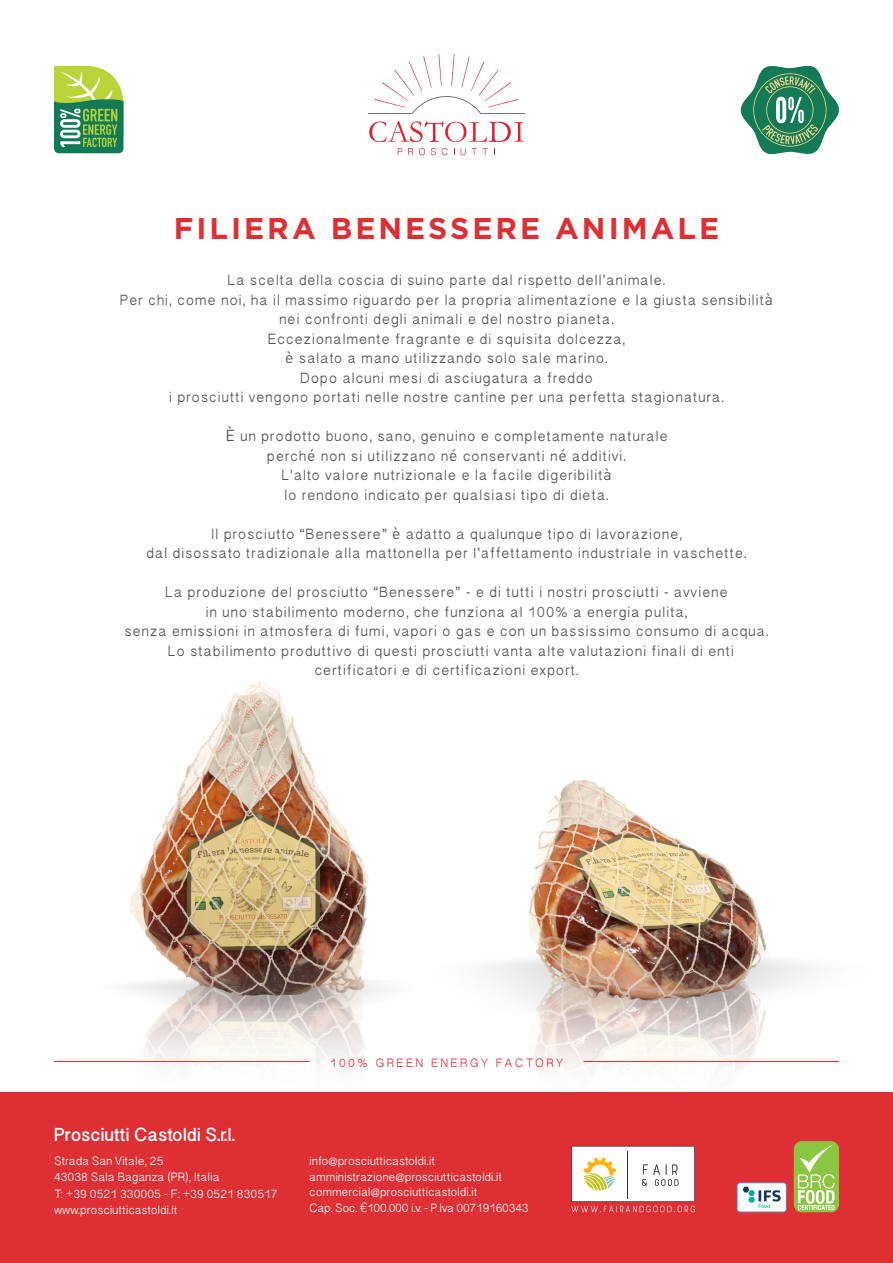
<style>
.page{position:relative;width:893px;height:1263px;background:#fff}
.page>*{position:absolute;margin:0;border:0;box-sizing:border-box;transform-origin:0 0}
.t1{font:700 30px "Gotham";letter-spacing:.1em;color:#de2f35}
.t2{font:700 21px "Oriya Sangam MN";color:#fff}
.t3{font:16.5px/19.5px "Oriya Sangam MN";letter-spacing:.05em;color:#51545c;text-align:center}
.t4{font:13.5px "Oriya Sangam MN";color:#fff}
.t5{font:13.5px "Oriya Sangam MN";letter-spacing:-.02em;color:#fff}
.t6{font:13.5px "Oriya Sangam MN";letter-spacing:.18em;color:#de2f35}
.s1{font-family:"DIN Pro";font-size:15.75px}
.s2{font-family:"Helvetica";font-weight:300}
</style>
<div class="page">
<img style="left:46px;top:681px;width:385px;height:412px">
<img style="left:437px;top:780px;width:456px;height:313px">
<div style="left:0;top:1093px;width:893px;height:170px;background:#de2f35"></div>
<div style="left:737px;top:1183px;width:49px;height:29px;background:#fff;border-radius:3px"></div>
<div style="left:737px;top:1182px;width:50px;height:30px;border:1px solid #6e7d9e;border-radius:3px"></div>
<svg style="left:743px;top:1187px;width:38px;height:21px"></svg>
<svg style="left:794px;top:1141px;width:45px;height:71px;background:#a4cf68"></svg>
<svg style="left:369px;top:121px;width:155px;height:21px"></svg>
<svg style="left:398px;top:148px;width:4px;height:7px"></svg>
<svg style="left:408px;top:148px;width:5px;height:7px"></svg>
<svg style="left:419px;top:148px;width:6px;height:7px"></svg>
<svg style="left:431px;top:148px;width:5px;height:7px"></svg>
<svg style="left:442px;top:148px;width:6px;height:7px"></svg>
<svg style="left:461px;top:148px;width:16px;height:7px"></svg>
<svg style="left:483px;top:148px;width:5px;height:7px"></svg>
<svg style="left:368px;top:54px;width:157px;height:60px"></svg>
<svg style="left:571px;top:1146px;width:124px;height:66px;background:#ecd2ca"></svg>
<hr style="left:54px;top:1061px;width:255px;height:1px;background:#de2f35">
<hr style="left:584px;top:1061px;width:255px;height:1px;background:#de2f35">
<svg style="left:54px;top:66px;width:69px;height:87px;background:#79b262"></svg>
<svg style="left:741px;top:66px;width:98px;height:88px"></svg>
<p class="t1" style="left:174px;top:209px;width:547px">FILIERA BENESSERE ANIMALE</p>
<p class="t3" style="left:228px;top:270px;width:439px">La scelta della coscia di suino parte dal rispetto dell’animale.</p>
<p class="t3" style="left:120px;top:289px;width:655px">Per chi, come noi, ha il massimo riguardo per la propria alimentazione e la giusta sensibilit<span class="s1">à </span>nei confronti degli animali e del nostro pianeta.</p>
<p class="t3" style="left:268px;top:328px;width:359px">Eccezionalmente fragrante e di squisita dolcezza, <span class="s1">è</span> salato a mano utilizzando solo sale marino.</p>
<p class="t3" style="left:169px;top:367px;width:557px">Dopo alcuni mesi di asciugatura a freddo<br>i prosciutti vengono portati nelle nostre cantine per una perfetta stagionatura.</p>
<p class="t3" style="left:225px;top:426px;width:444px"><span class="s1">È</span> un prodotto buono, sano, genuino e completamente naturale perch<span class="s1">é</span> non si utilizzano n<span class="s1">é</span> conservanti n<span class="s1">é</span> additivi.</p>
<p class="t3" style="left:281px;top:465px;width:332px;text-align:left">L’alto valore nutrizionale e la facile digeribilit<span class="s1">à </span>lo rendono indicato per qualsiasi tipo di dieta.</p>
<p class="t3" style="left:146px;top:523px;width:602px">Il prosciutto “Benessere” <span class="s1">è</span> adatto a qualunque tipo di lavorazione,<br>dal disossato tradizionale alla mattonella per l’affettamento industriale in vaschette.</p>
<p class="t3" style="left:124px;top:582px;width:646px">La produzione del prosciutto “Benessere” - e di tutti i nostri prosciutti - avviene<br>in uno stabilimento moderno, che funziona al 100% a energia pulita,<br>senza emissioni in atmosfera di fumi, vapori o gas e con un bassissimo consumo di acqua.</p>
<p class="t3" style="left:168px;top:640px;width:568px">Lo stabilimento produttivo di questi prosciutti vanta alte valutazioni finali di enti certificatori e di certificazioni export.</p>
<p class="t2" style="left:54px;top:1121px;width:183px">Prosciutti Castoldi S.r.l.</p>
<p class="t4" style="left:54px;top:1152px;width:111px">Strada San Vitale, 25</p>
<p class="t4" style="left:54px;top:1169px;width:167px">43038 Sala Baganza (PR), Italia</p>
<p class="t4" style="left:54px;top:1185px;width:225px">T: +39 0521 330005 - F: +39 0521 830517</p>
<p class="t4" style="left:54px;top:1201px;width:125px">www.prosciutticastoldi.it</p>
<p class="t6" style="left:330px;top:1054px;width:235px">100% GREEN ENERGY FACTORY</p>
<p class="t4" style="left:309px;top:1152px;width:127px">info@prosciutticastoldi.it</p>
<p class="t4" style="left:309px;top:1168px;width:194px">amministrazione@prosciutticastoldi.it</p>
<p class="t4" style="left:309px;top:1184px;width:170px">commercial@prosciutticastoldi.it</p>
<p class="t5" style="left:309px;top:1200px;width:221px">Cap. Soc. <span class="s2">€</span>100.000 i.v. - P.Iva 00719160343</p>
</div>
